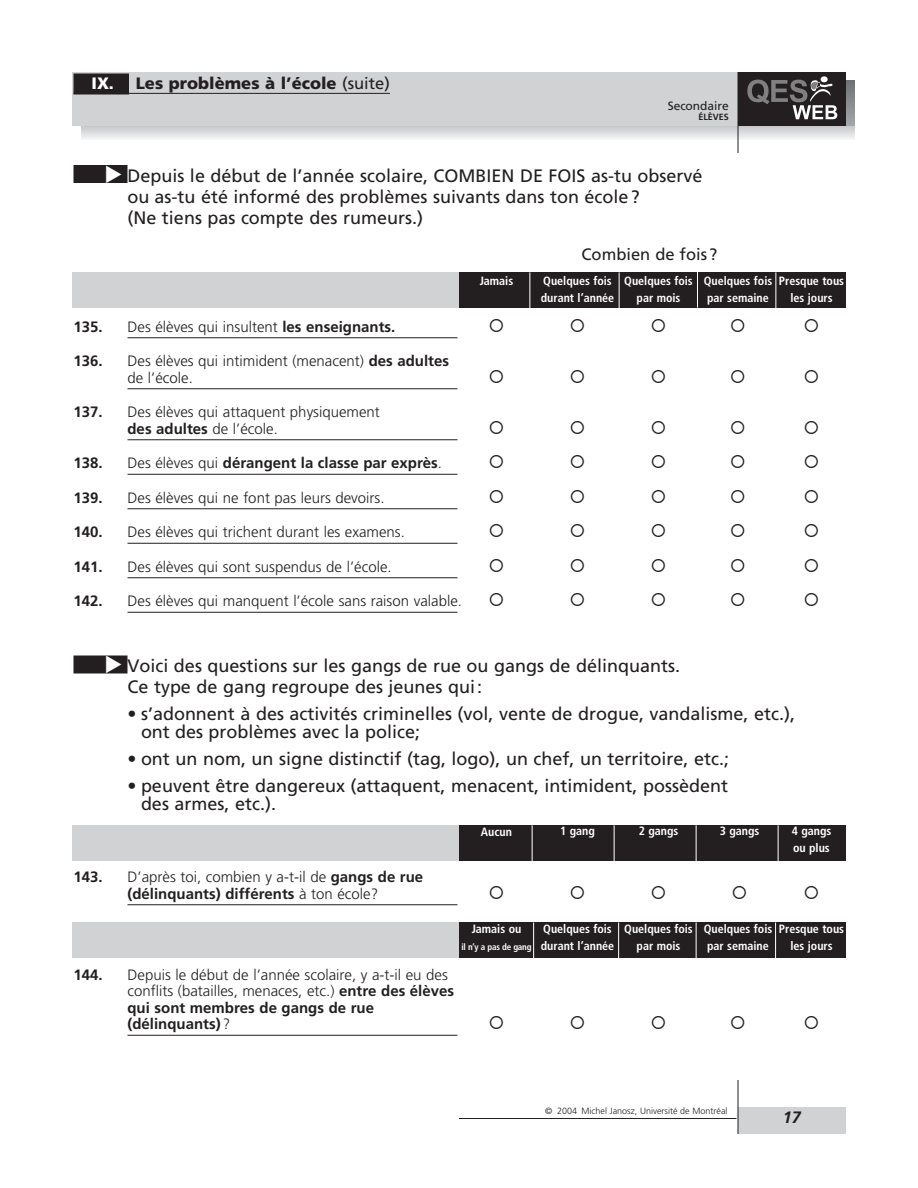
<style>
.page{position:relative;width:918px;height:1188px;background:#fff}
.page>*{position:absolute;margin:0;border:0;box-sizing:border-box;transform-origin:0 0}
.t1{font:18px/21px "Frutiger";color:#231f20}
.t2{font:900 16.5px "Frutiger";color:#231f20}
.t3{font:16.5px "Frutiger";color:#231f20}
.t4{font:italic 700 16.5px "Frutiger";color:#231f20}
.t5{font:300 15px/16.5px "Frutiger";color:#231f20}
.t6{font:700 15px "Frutiger";color:#231f20}
.t7{font:700 condensed 12px/16.5px "Frutiger";color:#fff}
.t8{font:12px "Frutiger";color:#231f20}
.t9{font:300 9px "Frutiger";color:#231f20}
.t10{font:700 condensed 9px "Frutiger";letter-spacing:-.025em;color:#fff}
.t11{font:700 9px "Frutiger";color:#231f20}
.s1{color:#fff}
.s2{font-weight:400}
.s3{font-weight:700}
.s4{font-weight:300}
.s5{font-size:12px}
</style>
<div class="page">
<div style="left:72px;top:825px;width:774px;height:36px;background:#d1d2d4"></div>
<div style="left:459px;top:825px;width:387px;height:36px;background:#231f20"></div>
<div style="left:72px;top:922px;width:774px;height:36px;background:#d1d2d4"></div>
<div style="left:459px;top:922px;width:387px;height:36px;background:#231f20"></div>
<div style="left:72px;top:272px;width:774px;height:36px;background:#d1d2d4"></div>
<div style="left:459px;top:272px;width:387px;height:36px;background:#231f20"></div>
<div style="left:738px;top:1107px;width:108px;height:27px;background:#d1d2d4"></div>
<hr style="left:738px;top:1080px;width:1px;height:54px;background:#231f20">
<hr style="left:459px;top:1118px;width:277px;height:1px;background:#231f20">
<svg style="left:846px;top:80px;width:9px;height:46px"></svg>
<div style="left:72px;top:72px;width:774px;height:54px;background:#d1d2d4"></div>
<hr style="left:81px;top:126px;width:774px;height:2px;background:#b4b5b8">
<hr style="left:81px;top:127px;width:774px;height:2px;background:#babbbe">
<hr style="left:81px;top:128px;width:774px;height:2px;background:#bebfc2">
<hr style="left:81px;top:129px;width:774px;height:2px;background:#c3c4c7">
<hr style="left:81px;top:130px;width:774px;height:2px;background:#c8c9cb">
<hr style="left:81px;top:131px;width:774px;height:2px;background:#cdced0">
<hr style="left:81px;top:132px;width:774px;height:2px;background:#d3d4d6">
<hr style="left:81px;top:133px;width:774px;height:2px;background:#d8d9db">
<hr style="left:81px;top:134px;width:774px;height:2px;background:#dcdddf">
<hr style="left:81px;top:135px;width:774px;height:2px;background:#e1e2e4">
<hr style="left:81px;top:136px;width:774px;height:2px;background:#e8e9ea">
<hr style="left:81px;top:137px;width:774px;height:2px;background:#eeeeef">
<hr style="left:81px;top:138px;width:774px;height:2px;background:#f3f4f4">
<hr style="left:81px;top:139px;width:774px;height:1px;background:#f7f7f8">
<div style="left:738px;top:72px;width:108px;height:54px;background:#231f20"></div>
<div style="left:821px;top:76px;width:6px;height:7px;border:1px solid #fff;border-radius:50%"></div>
<svg style="left:747px;top:77px;width:90px;height:42px"></svg>
<hr style="left:738px;top:72px;width:1px;height:81px;background:#231f20">
<div style="left:74px;top:74px;width:55px;height:20px;background:#231f20"></div>
<hr style="left:74px;top:93px;width:316px;height:1px;background:#231f20">
<div style="left:74px;top:165px;width:54px;height:18px;background:#231f20"></div>
<hr style="left:128px;top:337px;width:330px;height:1px;background:#231f20">
<hr style="left:128px;top:388px;width:330px;height:1px;background:#231f20">
<hr style="left:128px;top:439px;width:330px;height:1px;background:#231f20">
<hr style="left:128px;top:474px;width:330px;height:1px;background:#231f20">
<hr style="left:128px;top:508px;width:330px;height:1px;background:#231f20">
<hr style="left:128px;top:543px;width:330px;height:1px;background:#231f20">
<hr style="left:128px;top:577px;width:330px;height:1px;background:#231f20">
<hr style="left:128px;top:612px;width:330px;height:1px;background:#231f20">
<div style="left:74px;top:656px;width:54px;height:18px;background:#231f20"></div>
<hr style="left:128px;top:905px;width:330px;height:1px;background:#231f20">
<hr style="left:128px;top:1035px;width:330px;height:1px;background:#231f20">
<hr style="left:530px;top:272px;width:1px;height:36px;background:#fff">
<hr style="left:619px;top:272px;width:1px;height:36px;background:#fff">
<hr style="left:697px;top:272px;width:1px;height:36px;background:#fff">
<hr style="left:775px;top:272px;width:1px;height:36px;background:#fff">
<hr style="left:532px;top:825px;width:1px;height:36px;background:#fff">
<hr style="left:614px;top:825px;width:1px;height:36px;background:#fff">
<hr style="left:696px;top:825px;width:1px;height:36px;background:#fff">
<hr style="left:778px;top:825px;width:1px;height:36px;background:#fff">
<hr style="left:533px;top:922px;width:1px;height:36px;background:#fff">
<hr style="left:618px;top:923px;width:1px;height:36px;background:#fff">
<hr style="left:696px;top:922px;width:1px;height:36px;background:#fff">
<hr style="left:775px;top:922px;width:1px;height:36px;background:#fff">
<p class="t2" style="left:92px;top:76px;width:300px"><span class="s1">IX.</span> Les problèmes à l’école <span class="s2">(suite)</span></p>
<p class="t8" style="left:668px;top:100px;width:63px">Secondaire</p>
<p class="t11" style="left:698px;top:113px;width:32px">ÉLÈVES</p>
<p class="t1" style="left:128px;top:166px;width:577px;text-indent:-23px"><span class="s1">◆</span> Depuis le début de l’année scolaire, COMBIEN DE FOIS as-tu observé ou as-tu été informé des problèmes suivants dans ton école?<br>(Ne tiens pas compte des rumeurs.)</p>
<p class="t3" style="left:582px;top:247px;width:137px">Combien de fois?</p>
<p class="t7" style="left:480px;top:274px;width:35px">Jamais</p>
<p class="t7" style="left:541px;top:274px;width:305px">Quelques fois Quelques fois Quelques fois Presque tous durant l’année</p>
<p class="t7" style="left:637px;top:290px;width:45px">par mois</p>
<p class="t7" style="left:707px;top:290px;width:63px">par semaine</p>
<p class="t7" style="left:790px;top:290px;width:44px">les jours</p>
<p class="t6" style="left:74px;top:320px;width:31px">135.</p>
<p class="t5" style="left:128px;top:319px;width:269px">Des élèves qui insultent <span class="s3">les enseignants.</span></p>
<p class="t6" style="left:74px;top:355px;width:31px">136.</p>
<p class="t5" style="left:128px;top:354px;width:323px">Des élèves qui intimident (menacent) <span class="s3">des adultes </span>de l’école.</p>
<p class="t6" style="left:74px;top:406px;width:31px">137.</p>
<p class="t5" style="left:128px;top:405px;width:254px">Des élèves qui attaquent physiquement <span class="s3">des adultes</span> de l’école.</p>
<p class="t6" style="left:74px;top:457px;width:31px">138.</p>
<p class="t6" style="left:128px;top:457px;width:316px"><span class="s4">Des élèves qui</span> dérangent la classe par exprès<span class="s4">.</span></p>
<p class="t6" style="left:74px;top:491px;width:31px">139.</p>
<p class="t5" style="left:128px;top:490px;width:259px">Des élèves qui ne font pas leurs devoirs.</p>
<p class="t6" style="left:74px;top:526px;width:31px">140.</p>
<p class="t5" style="left:128px;top:525px;width:279px">Des élèves qui trichent durant les examens.</p>
<p class="t6" style="left:74px;top:560px;width:31px">141.</p>
<p class="t5" style="left:128px;top:559px;width:266px">Des élèves qui sont suspendus de l’école.</p>
<p class="t6" style="left:74px;top:595px;width:31px">142.</p>
<p class="t5" style="left:128px;top:594px;width:336px">Des élèves qui manquent l’école sans raison valable.</p>
<p class="t1" style="left:128px;top:657px;width:554px;text-indent:-23px"><span class="s1">◆</span> Voici des questions sur les gangs de rue ou gangs de délinquants.<br>Ce type de gang regroupe des jeunes qui:</p>
<p class="t1" style="left:141px;top:706px;width:656px;line-height:18px;text-indent:-14px">• s’adonnent à des activités criminelles (vol, vente de drogue, vandalisme, etc.), ont des problèmes avec la police;</p>
<p class="t1" style="left:128px;top:750px;width:603px">• ont un nom, un signe distinctif (tag, logo), un chef, un territoire, etc.;</p>
<p class="t1" style="left:141px;top:778px;width:589px;line-height:18px;text-indent:-14px">• peuvent être dangereux (attaquent, menacent, intimident, possèdent des armes, etc.).</p>
<p class="t7" style="left:481px;top:824px;width:33px">Aucun</p>
<p class="t7" style="left:560px;top:824px;width:36px">1 gang</p>
<p class="t7" style="left:639px;top:824px;width:41px">2 gangs</p>
<p class="t7" style="left:720px;top:824px;width:41px">3 gangs</p>
<p class="t7" style="left:792px;top:824px;width:41px">4 gangs ou plus</p>
<p class="t6" style="left:74px;top:871px;width:31px">143.</p>
<p class="t5" style="left:128px;top:870px;width:297px">D’après toi, combien y a-t-il de <span class="s3">gangs de rue (délinquants) différents</span> à ton école?</p>
<p class="t6" style="left:74px;top:968px;width:31px">144.</p>
<p class="t5" style="left:127px;top:967px;width:328px">Depuis le début de l’année scolaire, y a-t-il eu des conflits (batailles, menaces, etc.) <span class="s3">entre des élèves qui sont membres de gangs de rue (délinquants)</span> ?</p>
<p class="t7" style="left:472px;top:922px;width:51px">Jamais ou</p>
<p class="t7" style="left:543px;top:922px;width:302px">Quelques fois Quelques fois Quelques fois Presque tous</p>
<p class="t10" style="left:461px;top:943px;width:154px">il n’y a pas de gang <span class="s5">durant l’année</span></p>
<p class="t7" style="left:637px;top:938px;width:45px">par mois</p>
<p class="t7" style="left:707px;top:938px;width:63px">par semaine</p>
<p class="t7" style="left:790px;top:938px;width:44px">les jours</p>
<p class="t9" style="left:545px;top:1107px;width:184px">© 2004 Michel Janosz, Université de Montréal</p>
<p class="t4" style="left:783px;top:1111px;width:20px">17</p>
</div>
